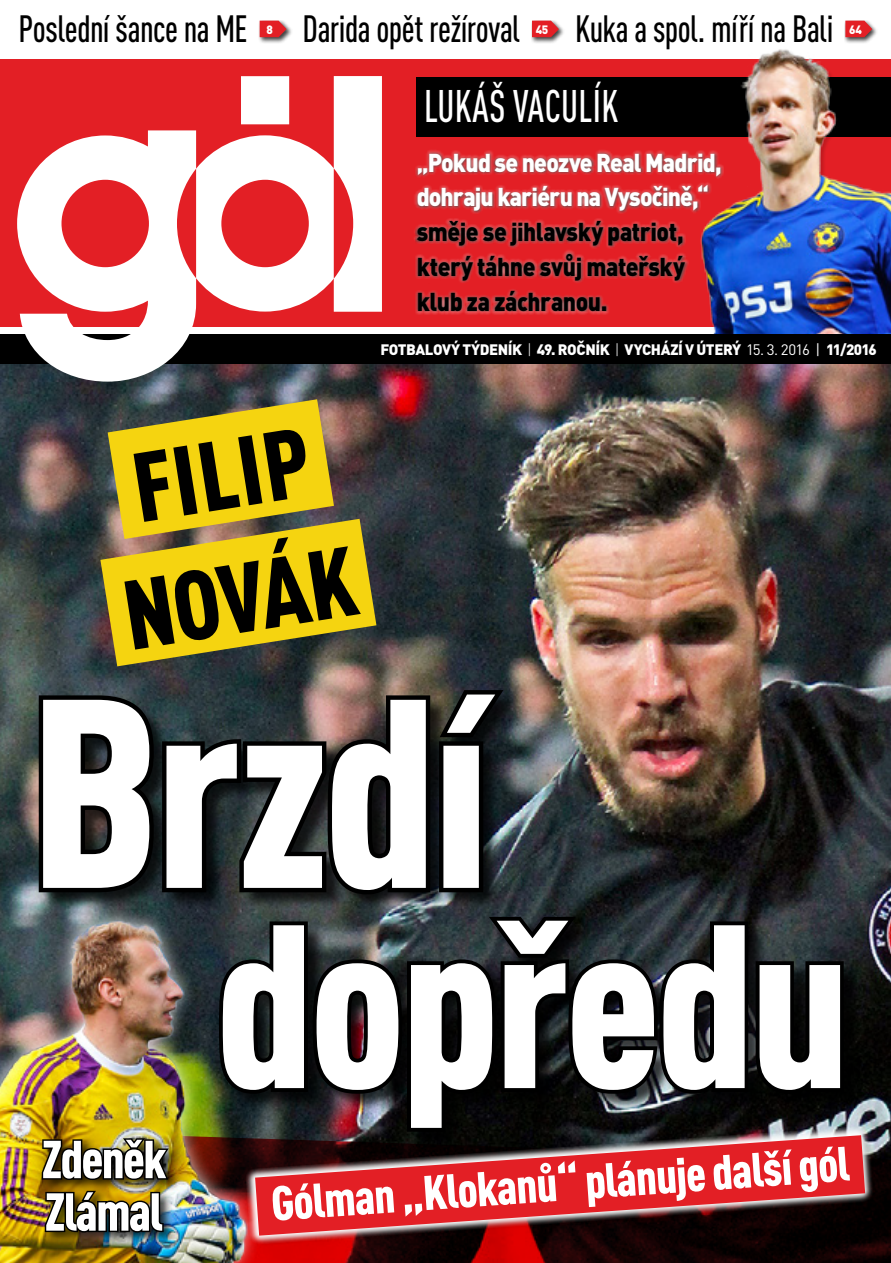
<style>
.page{position:relative;width:891px;height:1263px;background:#fff}
.page>*{position:absolute;margin:0;border:0;box-sizing:border-box;transform-origin:0 0}
.t1{font:900 condensed 264.15px "DIN Pro";letter-spacing:-.025em;color:#fff}
.t2{font:900 condensed 228.6px "DIN Pro";letter-spacing:-.02em;color:#fff}
.t3{font:900 condensed 96.6px/124.8px "DIN Pro";color:#000;text-align:center}
.t4{font:900 condensed 52.5px/52.5px "DIN Pro";letter-spacing:-.035em;color:#fff}
.t5{font:900 condensed 48px "DIN Pro";color:#fff}
.t6{font:500 condensed 45px "DIN Pro";letter-spacing:.01em;color:#fff;scale:.85 1}
.t7{font:500 condensed 37.5px "DIN Pro";letter-spacing:-.015em;color:#000;scale:.92 1}
.t8{font:900 25.5px/34.8px "DIN Pro";letter-spacing:-.02em;color:#000;text-align:justify;scale:.9 1}
.t9{font:900 25.5px/34.8px "DIN Pro";letter-spacing:-.035em;color:#fff;scale:.9 1}
.t10{font:900 15px "DIN Pro";letter-spacing:-.03em;color:#fff}
.t11{font:900 12px "DIN Pro";color:#fff}
.s1{font-weight:300}
.s2{font-weight:400}
</style>
<div class="page">
<img style="left:0;top:364px;width:891px;height:738px">
<div style="left:0;top:60px;width:891px;height:267px;background:#e31f25"></div>
<div style="left:417px;top:77px;width:474px;height:59px;background:#000"></div>
<div style="left:42px;top:692px;width:479px;height:218px;background:#000;opacity:.75"></div>
<svg style="left:34px;top:682px;width:473px;height:217px;background:#131516"></svg>
<svg style="left:344px;top:910px;width:504px;height:192px;background:#16181a"></svg>
<img style="left:638px;top:49px;width:253px;height:285px">
<img style="left:0;top:894px;width:344px;height:369px">
<div style="left:39px;top:1135px;width:143px;height:110px;background:#000;opacity:.8"></div>
<img style="left:40px;top:1136px;width:131px;height:46px">
<img style="left:43px;top:1188px;width:122px;height:46px">
<div style="left:414px;top:149px;width:310px;height:165px;background:#fff;opacity:.4"></div>
<img style="left:195px;top:1102px;width:696px;height:161px">
<div style="left:0;top:334px;width:891px;height:30px;background:#000"></div>
<svg style="left:17px;top:76px;width:365px;height:251px;fill:#fff"></svg>
<div style="left:259px;top:20px;width:34px;height:24px;background:#000;opacity:.75"></div>
<svg style="left:260px;top:21px;width:27px;height:16px"></svg>
<div style="left:531px;top:20px;width:35px;height:24px;background:#000;opacity:.75"></div>
<svg style="left:532px;top:21px;width:27px;height:16px"></svg>
<div style="left:844px;top:20px;width:35px;height:24px;background:#000;opacity:.75"></div>
<svg style="left:845px;top:21px;width:27px;height:16px"></svg>
<img style="left:0;top:334px;width:449px;height:115px">
<svg style="left:0;top:449px;width:491px;height:288px;background:#756d31"></svg>
<h3 class="t7" style="left:19px;top:1px;width:251px">Poslední šance na ME</h3>
<p class="t11" style="left:266px;top:21px;width:8px">8</p>
<h3 class="t7" style="left:303px;top:1px;width:238px">Darida opět režíroval</h3>
<p class="t11" style="left:536px;top:21px;width:14px">45</p>
<h3 class="t7" style="left:575px;top:1px;width:282px">Kuka a spol. míří na Bali</h3>
<p class="t11" style="left:849px;top:21px;width:14px">64</p>
<h3 class="t6" style="left:424px;top:73px;width:230px">LUKÁŠ VACULÍK</h3>
<p class="t9" style="left:417px;top:144px;width:340px">„Pokud se neozve Real Madrid, dohraju kariéru na Vysočině, “</p>
<p class="t8" style="left:417px;top:213px;width:300px">směje se jihlavský patriot, který táhne svůj mateřský klub za záchranou.</p>
<p class="t10" style="left:380px;top:339px;width:498px">FOTBALOVÝ TÝDENÍK <span class="s1">|</span> 49. ROČNÍK <span class="s1">|</span> VYCHÁZÍ V ÚTERÝ <span class="s2">15. 3. 2016 |</span> 11/2016</p>
<h3 class="t3" style="left:95px;top:430px;width:236px;rotate:-9deg">FILIP<br>NOVÁK</h3>
<h1 class="t1" style="left:29px;top:629px;width:464px">Brzdí</h1>
<h2 class="t2" style="left:216px;top:864px;width:636px">dopředu</h2>
<h3 class="t4" style="left:41px;top:1132px;width:126px">Zdeněk<br>Zlámal</h3>
<h3 class="t5" style="left:269px;top:1174px;width:581px;rotate:-4deg">Gólman „Klokanů“ plánuje další gól</h3>
</div>
